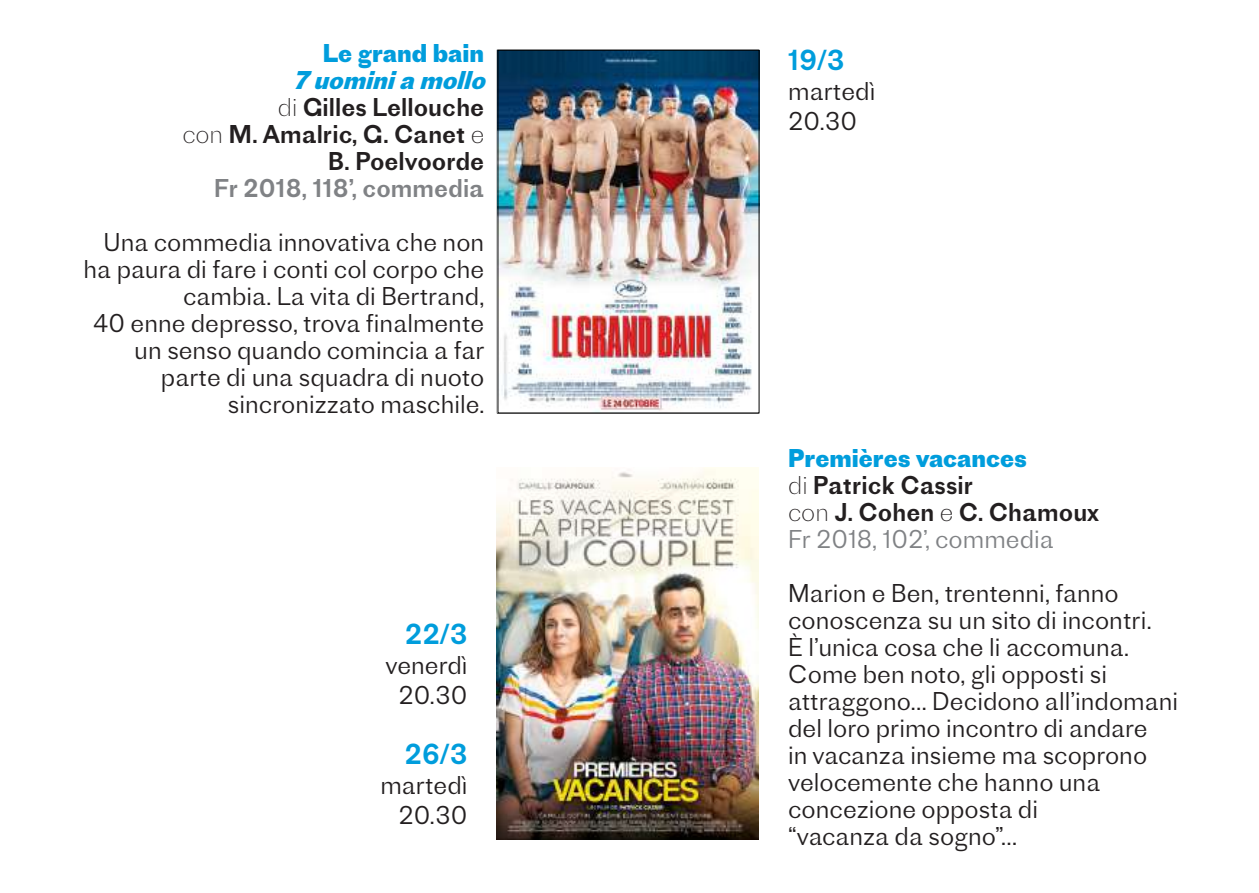
<style>
.page{position:relative;width:1259px;height:893px;background:#fff}
.page>*{position:absolute;margin:0;border:0;box-sizing:border-box;transform-origin:0 0}
.t1{font:27px "Proto Grotesk";color:#009ddc}
.t2{font:300 24px/27px "Proto Grotesk";color:#231f20}
.t3{font:24px/27px "Proto Grotesk";color:#231f20}
.t4{font:24px "Proto Grotesk";color:#808285}
.t5{font:italic 700 24px "Proto Grotesk";color:#009ddc}
.t6{font:700 24px "Proto Grotesk";color:#009ddc}
.s1{font-weight:200}
.s2{font-weight:700;color:#009ddc}
.s3{font-weight:300;color:#808285}
</style>
<div class="page">
<img style="left:499px;top:52px;width:258px;height:359px">
<div style="left:497px;top:50px;width:262px;height:363px;border:1px solid #000"></div>
<img style="left:497px;top:467px;width:261px;height:372px">
<p class="t6" style="left:323px;top:36px;width:163px">Le grand bain</p>
<p class="t5" style="left:293px;top:63px;width:202px">7uominiamollo</p>
<p class="t3" style="left:278px;top:93px;width:208px"><span class="s1">di</span> Gilles Lellouche</p>
<p class="t3" style="left:182px;top:120px;width:303px"><span class="s1">con</span> M. Amalric, G. Canet <span class="s1">e</span></p>
<p class="t3" style="left:328px;top:147px;width:157px">B. Poelvoorde</p>
<p class="t4" style="left:214px;top:171px;width:271px">Fr 2018, 118’, commedia</p>
<p class="t2" style="left:83px;top:228px;width:403px;text-align:right">Una commedia innovativa che non ha paura di fare i conti col corpo che cambia. La vita di Bertrand,<br>40 enne depresso, trova finalmente un senso quando comincia a far parte di una squadra di nuoto sincronizzato maschile.</p>
<p class="t1" style="left:405px;top:615px;width:64px">22/3</p>
<p class="t2" style="left:385px;top:650px;width:83px;line-height:30px;text-align:center">venerdì<br>20.30</p>
<p class="t1" style="left:404px;top:735px;width:64px">26/3</p>
<p class="t2" style="left:380px;top:770px;width:89px;line-height:30px;text-align:right">martedì<br>20.30</p>
<p class="t1" style="left:788px;top:41px;width:58px">19/3</p>
<p class="t2" style="left:788px;top:76px;width:89px;line-height:30px">martedì<br>20.30</p>
<p class="t3" style="left:788px;top:444px;width:312px"><span class="s2">Premières vacances<br></span><span class="s1">di</span> Patrick Cassir<br><span class="s1">con</span> J. Cohen <span class="s1">e</span> C. Chamoux<br><span class="s3">Fr 2018, 102’, commedia</span></p>
<p class="t2" style="left:788px;top:579px;width:391px">Marion e Ben, trentenni, fanno conoscenza su un sito di incontri.<br>È l’unica cosa che li accomuna.<br>Come ben noto, gli opposti si attraggono… Decidono all’indomani del loro primo incontro di andare<br>in vacanza insieme ma scoprono velocemente che hanno una concezione opposta di<br>“vacanza da sogno”…</p>
</div>
